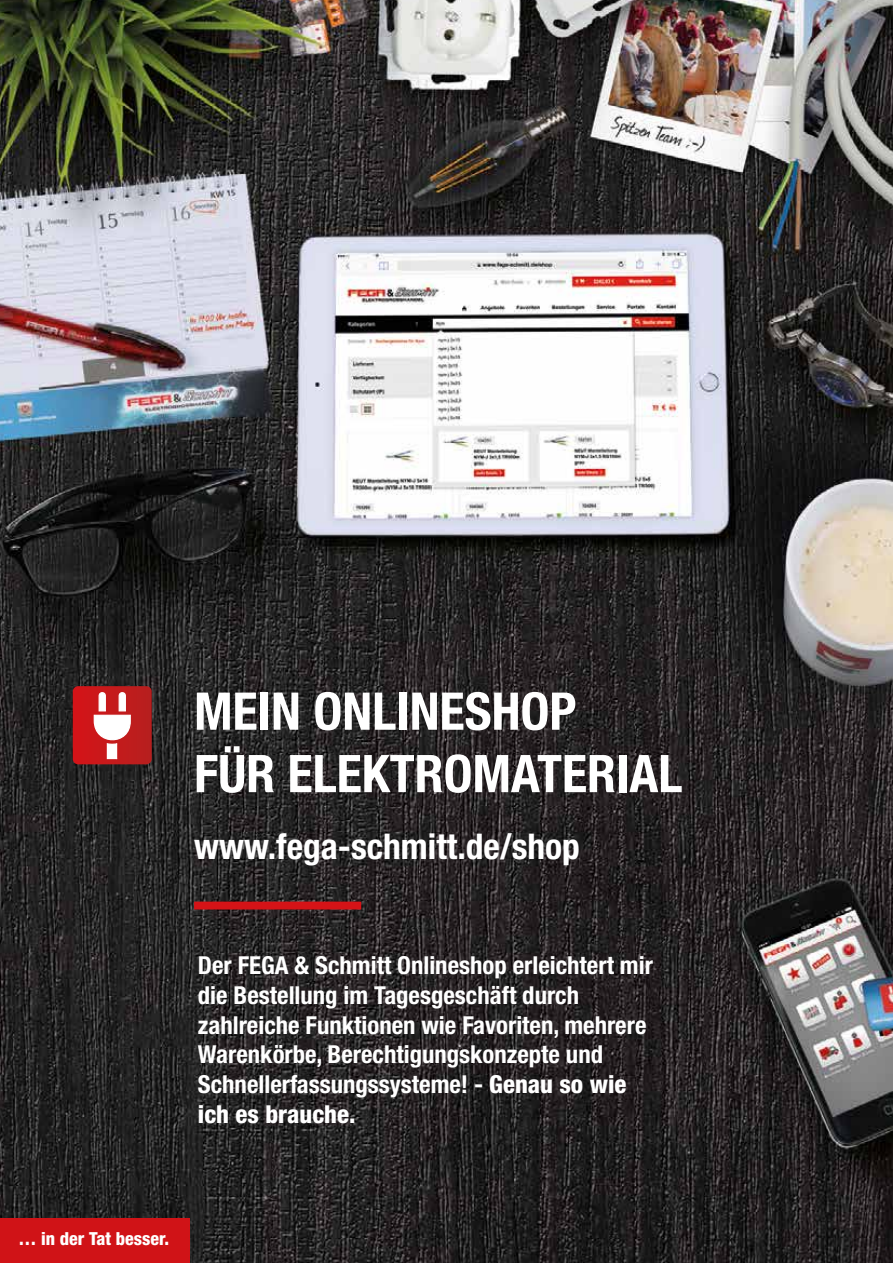
<style>
.page{position:relative;width:893px;height:1263px;background:#fff}
.page>*{position:absolute;margin:0;border:0;box-sizing:border-box;transform-origin:0 0}
.t1{font:700 condensed 52.05px/62.4px "Helvetica Neue";color:#fff}
.t2{font:700 condensed 35.4px "Helvetica Neue";color:#fff}
.t3{font:700 condensed 24.75px/29.7px "Helvetica Neue";color:#fff}
.t4{font:800 condensed 18px "Helvetica Neue";color:#fff}
.s1{font-weight:800}
</style>
<div class="page">
<img style="left:0;top:0;width:893px;height:1263px">
<svg style="left:73px;top:686px;width:79px;height:78px"></svg>
<div style="left:194px;top:901px;width:167px;height:8px;background:#d51317"></div>
<div style="left:0;top:1218px;width:190px;height:45px;background:#d01317"></div>
<h1 class="t1" style="left:194px;top:679px;width:490px">MEIN ONLINESHOP<br>FÜR ELEKTROMATERIAL</h1>
<h2 class="t2" style="left:194px;top:825px;width:387px">www.fega-schmitt.de/shop</h2>
<p class="t3" style="left:198px;top:950px;width:456px">Der FEGA &amp; Schmitt Onlineshop erleichtert mir die Bestellung im Tagesgeschäft durch zahlreiche Funktionen wie Favoriten, mehrere Warenkörbe, Berechtigungskonzepte und Schnellerfassungssysteme! - <span class="s1">Genau so wie ich es brauche.</span></p>
<p class="t4" style="left:19px;top:1227px;width:152px">… in der Tat besser.</p>
</div>
